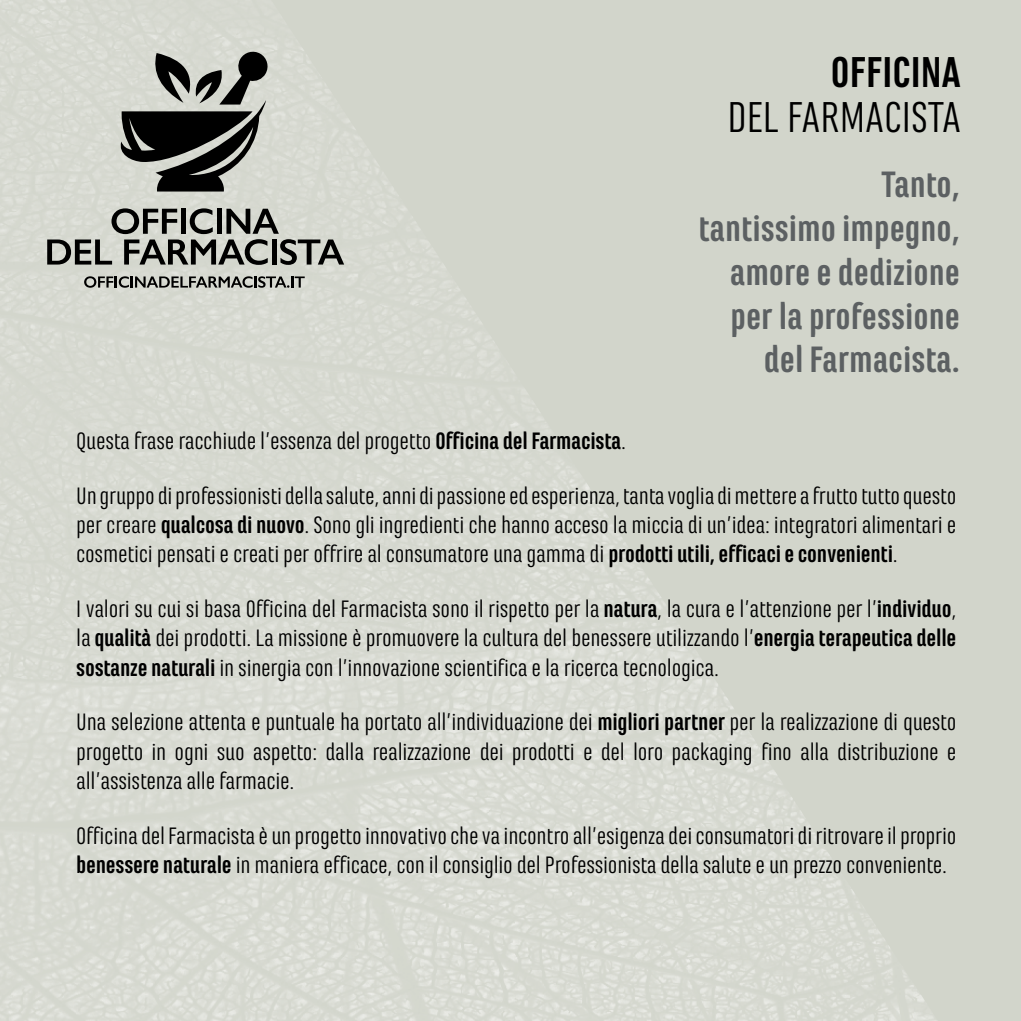
<style>
.page{position:relative;width:1021px;height:1021px;background:#fff}
.page>*{position:absolute;margin:0;border:0;box-sizing:border-box;transform-origin:0 0}
.t1{font:45px "Marianina FY";color:#000}
.t2{font:700 45px "Marianina FY";color:#000}
.t3{font:700 38.25px/43.9px "Marianina FY";color:#5c6062;text-align:right}
.t4{font:24.75px/29.2px "Marianina FY";letter-spacing:-.01em;color:#000;text-align:justify}
.s1{font-weight:700}
</style>
<div class="page">
<div style="left:0;top:0;width:1020px;height:1020px;background:#d2d5cb"></div>
<img style="left:0;top:0;width:934px;height:1020px">
<svg style="left:47px;top:208px;width:297px;height:57px"></svg>
<svg style="left:118px;top:50px;width:151px;height:141px"></svg>
<svg style="left:84px;top:276px;width:221px;height:12px"></svg>
<h1 class="t2" style="left:831px;top:47px;width:132px">OFFICINA</h1>
<h1 class="t1" style="left:727px;top:92px;width:235px">DEL FARMACISTA</h1>
<h2 class="t3" style="left:698px;top:162px;width:263px">Tanto,<br>tantissimo impegno, amore e dedizione per la professione del Farmacista.</h2>
<p class="t4" style="left:76px;top:426px;width:551px">Questa frase racchiude l’essenza del progetto <span class="s1">Officina del Farmacista</span>.</p>
<p class="t4" style="left:76px;top:481px;width:881px">Un gruppo di professionisti della salute, anni di passione ed esperienza, tanta voglia di mettere a frutto tutto questo per creare <span class="s1">qualcosa di nuovo</span>. Sono gli ingredienti che hanno acceso la miccia di un’idea: integratori alimentari e cosmetici pensati e creati per offrire al consumatore una gamma di <span class="s1">prodotti utili, efficaci e convenienti</span>.</p>
<p class="t4" style="left:76px;top:594px;width:881px">I valori su cui si basa Officina del Farmacista sono il rispetto per la <span class="s1">natura</span>, la cura e l’attenzione per l’<span class="s1">individuo</span>, la <span class="s1">qualità</span> dei prodotti. La missione è promuovere la cultura del benessere utilizzando l’<span class="s1">energia terapeutica delle sostanze naturali</span> in sinergia con l’innovazione scientifica e la ricerca tecnologica.</p>
<p class="t4" style="left:76px;top:707px;width:881px">Una selezione attenta e puntuale ha portato all’individuazione dei <span class="s1">migliori partner</span> per la realizzazione di questo progetto in ogni suo aspetto: dalla realizzazione dei prodotti e del loro packaging fino alla distribuzione e all’assistenza alle farmacie.</p>
<p class="t4" style="left:76px;top:820px;width:881px">Officina del Farmacista è un progetto innovativo che va incontro all’esigenza dei consumatori di ritrovare il proprio <span class="s1">benessere naturale</span> in maniera efficace, con il consiglio del Professionista della salute e un prezzo conveniente.</p>
</div>
